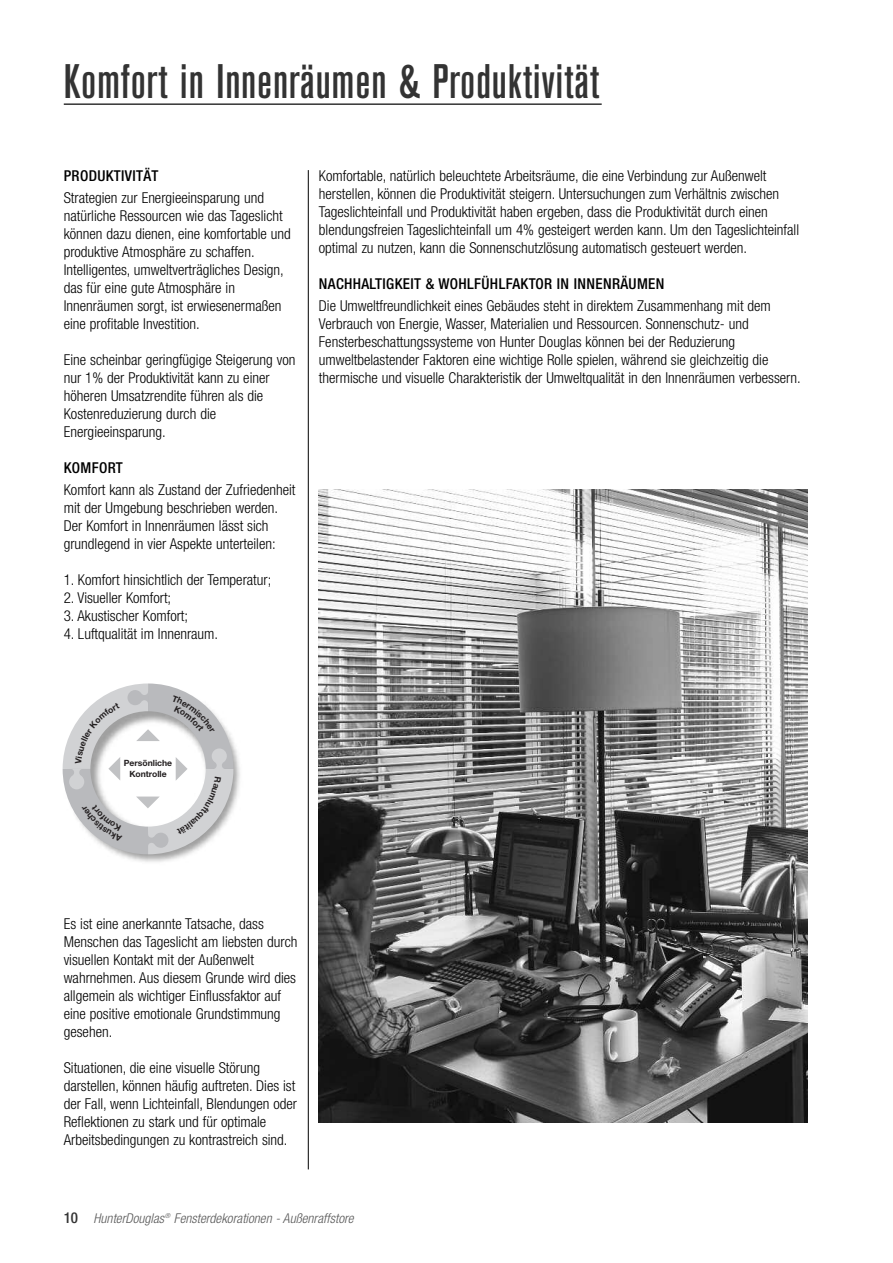
<style>
.page{position:relative;width:893px;height:1263px;background:#fff}
.page>*{position:absolute;margin:0;border:0;box-sizing:border-box;transform-origin:0 0}
.t1{font:500 condensed 48px "Akzidenz Grotesk BE";letter-spacing:.02em;color:#333}
.t2{font:300 condensed 15px/18px "Helvetica Neue";color:#000}
.t3{font:500 condensed 15px "Helvetica Neue";letter-spacing:.025em;color:#000}
.t4{font:italic 300 condensed 13.5px "Helvetica Neue";letter-spacing:.005em;color:#595959}
.t5{font:700 8.55px/10.4px "Helvetica Neue";color:#231f20;text-align:center}
.s1{font-weight:500;font-style:normal;font-size:15px;color:#333}
</style>
<div class="page">
<hr style="left:308px;top:170px;width:1px;height:999px;background:#000">
<img style="left:62px;top:742px;width:178px;height:120px">
<img style="left:319px;top:489px;width:489px;height:634px">
<hr style="left:64px;top:103px;width:538px;height:2px;background:#333">
<svg style="left:63px;top:683px;width:170px;height:171px"></svg>
<h1 class="t1" style="left:64px;top:64px;width:537px">Komfort in Innenräumen &amp; Produktivität</h1>
<p class="t3" style="left:64px;top:170px;width:96px">PRODUKTIVITÄT</p>
<p class="t2" style="left:64px;top:190px;width:229px">Strategien zur Energieeinsparung und natürliche Ressourcen wie das Tageslicht können dazu dienen, eine komfortable und produktive Atmosphäre zu schaffen.<br>Intelligentes, umweltverträgliches Design, das für eine gute Atmosphäre in Innenräumen sorgt, ist erwiesenermaßen eine profitable Investition.</p>
<p class="t2" style="left:64px;top:352px;width:233px">Eine scheinbar geringfügige Steigerung von nur 1% der Produktivität kann zu einer höheren Umsatzrendite führen als die Kostenreduzierung durch die Energieeinsparung.</p>
<p class="t3" style="left:64px;top:462px;width:61px">KOMFORT</p>
<p class="t2" style="left:64px;top:482px;width:233px">Komfort kann als Zustand der Zufriedenheit mit der Umgebung beschrieben werden.<br>Der Komfort in Innenräumen lässt sich grundlegend in vier Aspekte unterteilen:</p>
<p class="t2" style="left:64px;top:572px;width:209px">1. Komfort hinsichtlich der Temperatur;</p>
<p class="t2" style="left:64px;top:590px;width:109px">2. Visueller Komfort;</p>
<p class="t2" style="left:64px;top:608px;width:126px">3. Akustischer Komfort;</p>
<p class="t2" style="left:64px;top:626px;width:156px">4. Luftqualität im Innenraum.</p>
<p class="t2" style="left:319px;top:168px;width:482px">Komfortable, natürlich beleuchtete Arbeitsräume, die eine Verbindung zur Außenwelt herstellen, können die Produktivität steigern. Untersuchungen zum Verhältnis zwischen Tageslichteinfall und Produktivität haben ergeben, dass die Produktivität durch einen blendungsfreien Tageslichteinfall um 4% gesteigert werden kann. Um den Tageslichteinfall optimal zu nutzen, kann die Sonnenschutzlösung automatisch gesteuert werden.</p>
<p class="t3" style="left:319px;top:278px;width:347px">NACHHALTIGKEIT &amp; WOHLFÜHLFAKTOR IN INNENRÄUMEN</p>
<p class="t2" style="left:319px;top:298px;width:483px">Die Umweltfreundlichkeit eines Gebäudes steht in direktem Zusammenhang mit dem Verbrauch von Energie, Wasser, Materialien und Ressourcen. Sonnenschutz- und Fensterbeschattungssysteme von Hunter Douglas können bei der Reduzierung umweltbelastender Faktoren eine wichtige Rolle spielen, während sie gleichzeitig die thermische und visuelle Charakteristik der Umweltqualität in den Innenräumen verbessern.</p>
<p class="t5" style="left:124px;top:758px;width:50px">Persönliche<br>Kontrolle</p>
<p class="t2" style="left:64px;top:916px;width:235px">Es ist eine anerkannte Tatsache, dass Menschen das Tageslicht am liebsten durch visuellen Kontakt mit der Außenwelt wahrnehmen. Aus diesem Grunde wird dies allgemein als wichtiger Einflussfaktor auf eine positive emotionale Grundstimmung gesehen.</p>
<p class="t2" style="left:64px;top:1060px;width:235px">Situationen, die eine visuelle Störung darstellen, können häufig auftreten. Dies ist der Fall, wenn Lichteinfall, Blendungen oder Reflektionen zu stark und für optimale Arbeitsbedingungen zu kontrastreich sind.</p>
<p class="t4" style="left:64px;top:1213px;width:291px"><span class="s1">10</span> HunterDouglas<sup>®</sup> Fensterdekorationen - Außenraffstore</p>
</div>
